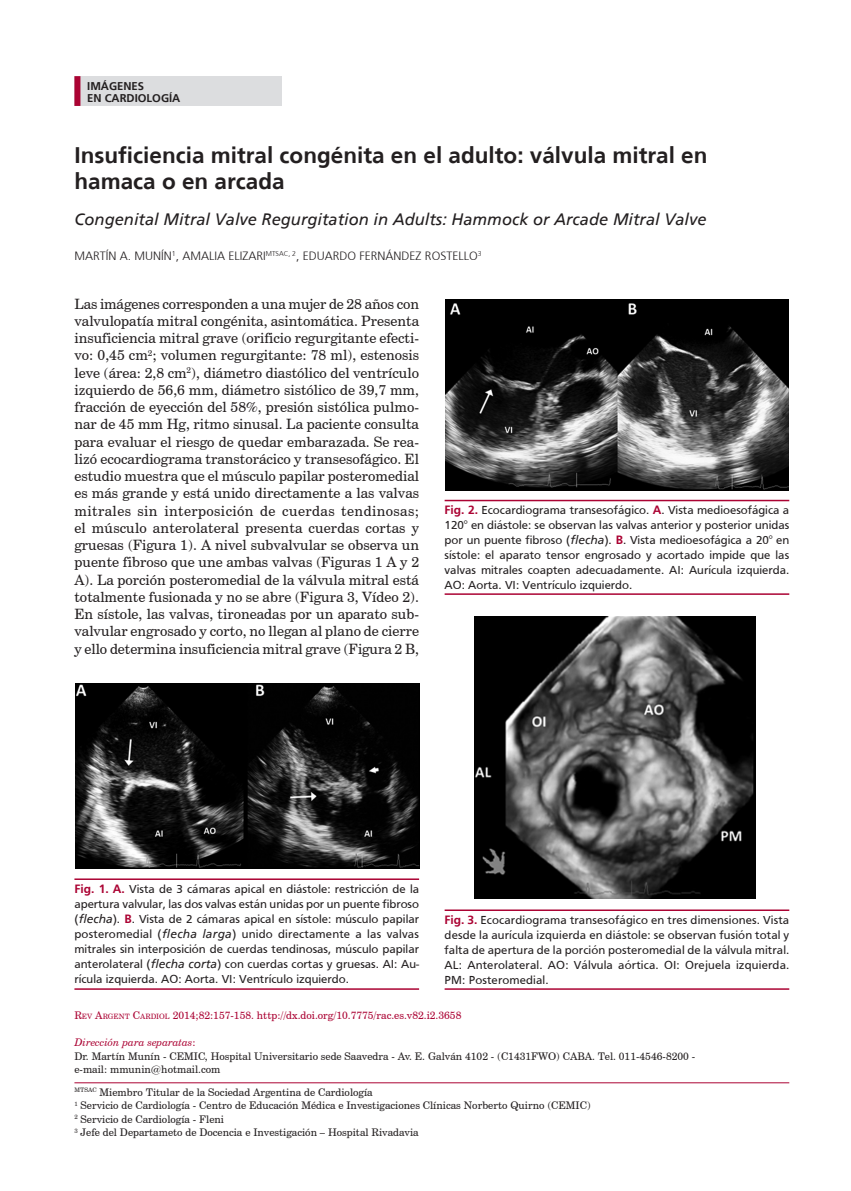
<style>
.page{position:relative;width:851px;height:1191px;background:#fff}
.page>*{position:absolute;margin:0;border:0;box-sizing:border-box;transform-origin:0 0}
.titulo{font:700 22.5px/25.5px "Frutiger";color:#231f20}
.Titulo_Inglés{font:italic 16.5px "Frutiger";color:#231f20}
.texto1{font:14.25px/17.2px "Century Schoolbook BT";letter-spacing:-.005em;color:#231f20;text-align:justify}
.epigrafe{font:12px/15px "Frutiger";color:#231f20;text-align:justify}
.autor{font:300 12px "Frutiger";color:#231f20}
.seccion{font:700 11.25px "Frutiger";color:#231f20}
.pie{font:10.5px "Century Schoolbook BT";color:#231f20}
.pie_-_color{font:10.5px "Century Schoolbook BT";color:#ab0333}
.pie_c_raya{font:10.5px "Century Schoolbook BT";color:#231f20}
.pie_-_color-2{font:italic 10.5px "Century Schoolbook BT";color:#ab0333}
.s1{font-weight:700;color:#ab0333}
.s2{font-family:"Century Schoolbook BT"}
.s3{font-style:italic}
.s4{font-style:inherit}
.s5{font-size:7.35px}
.s6{font-style:normal}
</style>
<div class="page">
<hr style="left:74px;top:1082px;width:715px;height:1px;background:#ab0333">
<img style="left:75px;top:683px;width:344px;height:185px">
<img style="left:445px;top:299px;width:343px;height:191px">
<img style="left:474px;top:616px;width:281px;height:282px">
<hr style="left:74px;top:878px;width:345px;height:2px;background:#ab0333">
<hr style="left:74px;top:988px;width:345px;height:1px;background:#ab0333">
<hr style="left:444px;top:500px;width:345px;height:1px;background:#ab0333">
<hr style="left:444px;top:909px;width:345px;height:2px;background:#ab0333">
<hr style="left:444px;top:988px;width:345px;height:1px;background:#ab0333">
<hr style="left:444px;top:593px;width:345px;height:2px;background:#ab0333">
<div style="left:74px;top:76px;width:208px;height:30px;background:#dcdddf"></div>
<div style="left:74px;top:76px;width:6px;height:30px;background:#ab0333"></div>
<p class="seccion" style="left:87px;top:79px;width:58px">IMÁGENES</p>
<p class="seccion" style="left:87px;top:92px;width:95px">EN CARDIOLOGÍA</p>
<p class="titulo" style="left:74px;top:143px;width:634px">Insuficiencia mitral congénita en el adulto: válvula mitral en hamaca o en arcada</p>
<p class="Titulo_Inglés" style="left:74px;top:209px;width:633px">Congenital Mitral Valve Regurgitation in Adults: Hammock or Arcade Mitral Valve</p>
<p class="autor" style="left:74px;top:249px;width:408px">MARTÍN A. MUNÍN<sup>1</sup>, AMALIA ELIZARI<sup>MTSAC,</sup> <sup>2</sup>, EDUARDO FERNÁNDEZ ROSTELLO<sup>3</sup></p>
<p class="texto1" style="left:74px;top:295px;width:346px">Las imágenes corresponden a una mujer de 28 años con valvulopatía mitral congénita, asintomática. Presenta insuficiencia mitral grave (orificio regurgitante efecti&shy;vo: 0,45 cm<sup>2</sup>; volumen regurgitante: 78 ml), estenosis leve (área: 2,8 cm<sup>2</sup>), diámetro diastólico del ventrículo izquierdo de 56,6 mm, diámetro sistólico de 39,7 mm, fracción de eyección del 58%, presión sistólica pulmo&shy;nar de 45 mm Hg, ritmo sinusal. La paciente consulta para evaluar el riesgo de quedar embarazada. Se rea&shy;lizó ecocardiograma transtorácico y transesofágico. El estudio muestra que el músculo papilar posteromedial es más grande y está unido directamente a las valvas mitrales sin interposición de cuerdas tendinosas; el músculo anterolateral presenta cuerdas cortas y gruesas (Figura 1). A nivel subvalvular se observa un puente fibroso que une ambas valvas (Figuras 1 A y 2<br>A). La porción posteromedial de la válvula mitral está totalmente fusionada y no se abre (Figura 3, Vídeo 2).<br>En sístole, las valvas, tironeadas por un aparato sub&shy;valvular engrosado y corto, no llegan al plano de cierre y ello determina insuficiencia mitral grave (Figura 2 B,</p>
<p class="epigrafe" style="left:444px;top:502px;width:346px"><span class="s1">Fig. 2.</span> Ecocardiograma transesofágico. <span class="s1">A</span>. Vista medioesofágica a 120<span class="s2">°</span> en diástole: se observan las valvas anterior y posterior unidas por un puente fibroso (<span class="s3">flecha</span>). <span class="s1">B</span>. Vista medioesofágica a 20<span class="s2">°</span>°en sístole: el aparato tensor engrosado y acortado impide que las valvas mitrales coapten adecuadamente. AI: Aurícula izquierda.<br>AO: Aorta. VI: Ventrículo izquierdo.</p>
<p class="epigrafe" style="left:74px;top:881px;width:346px"><span class="s1">Fig. 1. A.</span> Vista de 3 cámaras apical en diástole: restricción de la apertura valvular, las dos valvas están unidas por un puente fibroso (<span class="s3">flecha</span>). <span class="s1">B</span>. Vista de 2 cámaras apical en sístole: músculo papilar posteromedial (<span class="s3">flecha larga</span>) unido directamente a las valvas mitrales sin interposición de cuerdas tendinosas, músculo papilar anterolateral (<span class="s3">flecha corta</span>) con cuerdas cortas y gruesas. AI: Au&shy;rícula izquierda. AO: Aorta. VI: Ventrículo izquierdo.</p>
<p class="epigrafe" style="left:444px;top:912px;width:346px"><span class="s1">Fig. 3.</span> Ecocardiograma transesofágico en tres dimensiones. Vista desde la aurícula izquierda en diástole: se observan fusión total y falta de apertura de la porción posteromedial de la válvula mitral.<br>AL: Anterolateral. AO: Válvula aórtica. OI: Orejuela izquierda.<br>PM: Posteromedial.</p>
<p class="pie_-_color" style="left:74px;top:1009px;width:388px"><span class="s4">R</span><span class="s5">EV</span> <span class="s4">A</span><span class="s5">RGENT</span> <span class="s4">C</span><span class="s5">ARDIOL</span> 2014;82:157-158. http://dx.doi.org/10.7775/rac.es.v82.i2.3658</p>
<p class="pie_-_color-2" style="left:74px;top:1036px;width:123px">Dirección para separatas<span class="s6">:</span></p>
<p class="pie" style="left:74px;top:1049px;width:622px">Dr. Martín Munín - CEMIC, Hospital Universitario sede Saavedra - Av. E. Galván 4102 - (C1431FWO) CABA. Tel. 011-4546-8200 -</p>
<p class="pie" style="left:74px;top:1063px;width:147px">e-mail: mmunin@hotmail.com</p>
<p class="pie_c_raya" style="left:74px;top:1085px;width:300px"><sup>MTSAC</sup> Miembro Titular de la Sociedad Argentina de Cardiología</p>
<p class="pie" style="left:74px;top:1099px;width:518px"><sup>1</sup> Servicio de Cardiología - Centro de Educación Médica e Investigaciones Clínicas Norberto Quirno (CEMIC)</p>
<p class="pie" style="left:74px;top:1112px;width:151px"><sup>2</sup> Servicio de Cardiología - Fleni</p>
<p class="pie" style="left:74px;top:1126px;width:346px"><sup>3</sup> Jefe del Departameto de Docencia e Investigación – Hospital Rivadavia</p>
</div>
